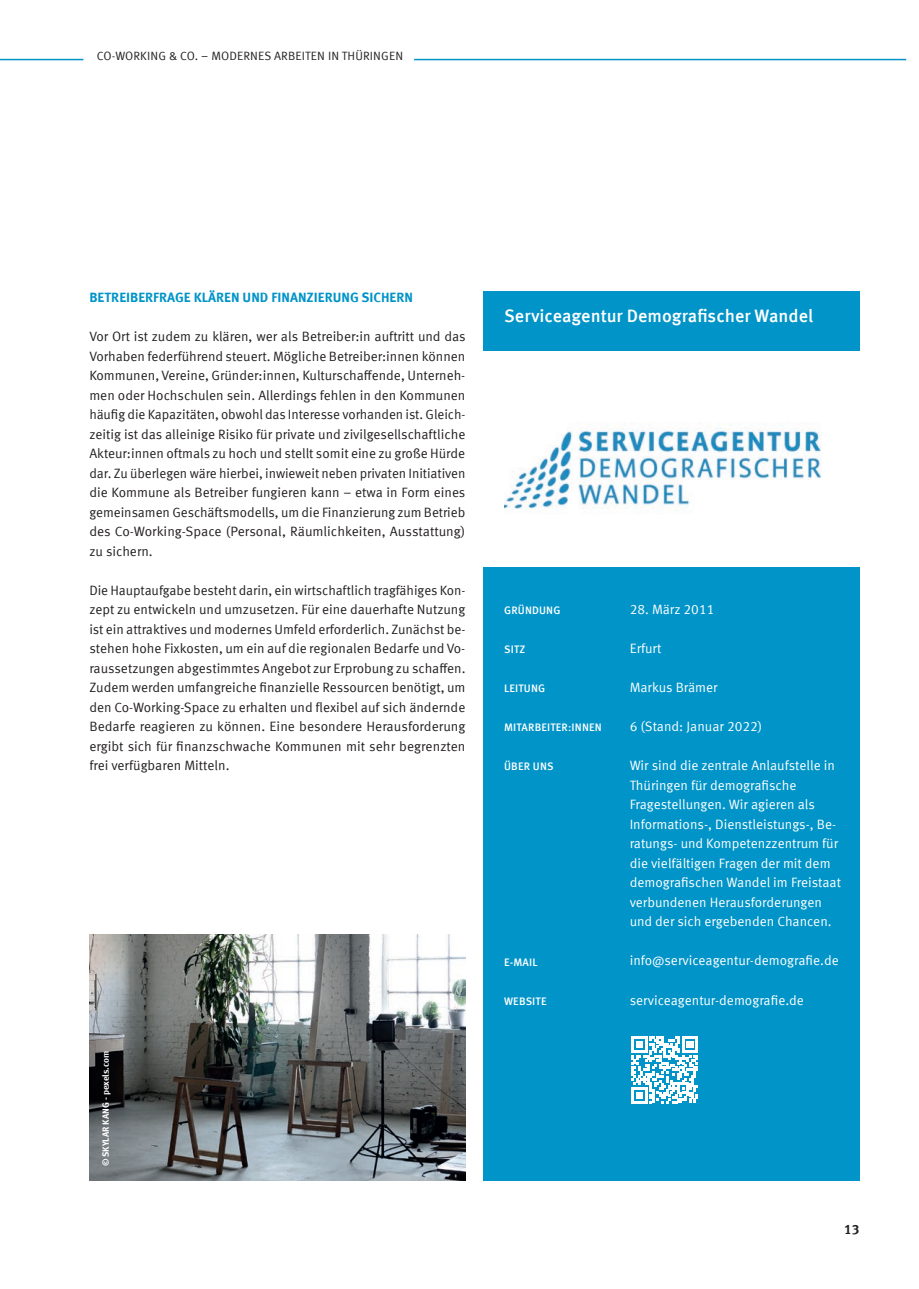
<style>
.page{position:relative;width:919px;height:1289px;background:#fff}
.page>*{position:absolute;margin:0;border:0;box-sizing:border-box;transform-origin:0 0}
.t1{font:500 18px "Meta Offc Pro";color:#fff}
.t2{font:13.5px/19.5px "Meta Offc Pro Norm";color:#231f20;text-align:justify}
.t3{font:13.5px/19.5px "Meta Offc Norm";color:#fff}
.t4{font:700 13.5px "Meta Offc";color:#0094c8}
.t5{font:700 13.5px "Meta Offc";color:#231f20}
.t6{font:12px "Meta Offc Norm";letter-spacing:.01em;color:#231f20}
.t7{font:500 10.8px "Meta Offc Pro";letter-spacing:.015em;color:#fff}
.t8{font:700 9px "Meta Offc";letter-spacing:-.005em;color:#fff}
</style>
<div class="page">
<hr style="left:0;top:59px;width:83px;height:1px;background:#0094c8">
<hr style="left:414px;top:59px;width:492px;height:1px;background:#0094c8">
<div style="left:483px;top:567px;width:376px;height:613px;background:#0094c8"></div>
<div style="left:483px;top:291px;width:376px;height:60px;background:#0094c8"></div>
<img style="left:504px;top:422px;width:318px;height:89px">
<svg style="left:631px;top:1036px;width:67px;height:67px"></svg>
<img style="left:89px;top:934px;width:376px;height:246px">
<p class="t6" style="left:97px;top:49px;width:308px">CO-WORKING &amp; CO. – MODERNES ARBEITEN IN THÜRINGEN</p>
<p class="t4" style="left:89px;top:289px;width:325px">BETREIBERFRAGE KLÄREN UND FINANZIERUNG SICHERN</p>
<p class="t2" style="left:89px;top:326px;width:377px">Vor Ort ist zudem zu klären, wer als Betreiber:in auftritt und das Vorhaben federführend steuert. Mögliche Betreiber:innen können Kommunen, Vereine, Gründer:innen, Kulturschaffende, Unterneh&shy;men oder Hochschulen sein. Allerdings fehlen in den Kommunen häufig die Kapazitäten, obwohl das Interesse vorhanden ist. Gleich&shy;zeitig ist das alleinige Risiko für private und zivilgesellschaftliche Akteur:innen oftmals zu hoch und stellt somit eine zu große Hürde dar. Zu überlegen wäre hierbei, inwieweit neben privaten Initiativen die Kommune als Betreiber fungieren kann – etwa in Form eines gemeinsamen Geschäftsmodells, um die Finanzierung zum Betrieb des Co-Working-Space (Personal, Räumlichkeiten, Ausstattung) zu sichern.</p>
<p class="t2" style="left:89px;top:579px;width:377px">Die Hauptaufgabe besteht darin, ein wirtschaftlich tragfähiges Kon&shy;zept zu entwickeln und umzusetzen. Für eine dauerhafte Nutzung ist ein attraktives und modernes Umfeld erforderlich. Zunächst be&shy;stehen hohe Fixkosten, um ein auf die regionalen Bedarfe und Vo&shy;raussetzungen abgestimmtes Angebot zur Erprobung zu schaffen.<br>Zudem werden umfangreiche finanzielle Ressourcen benötigt, um den Co-Working-Space zu erhalten und flexibel auf sich ändernde Bedarfe reagieren zu können. Eine besondere Herausforderung ergibt sich für finanzschwache Kommunen mit sehr begrenzten frei verfügbaren Mitteln.</p>
<p class="t8" style="left:100px;top:1166px;width:117px;rotate:-90deg">© SKYLAR KANG - pexels.com</p>
<h1 class="t1" style="left:504px;top:301px;width:310px">Serviceagentur Demografischer Wandel</h1>
<p class="t7" style="left:504px;top:602px;width:58px">GRÜNDUNG</p>
<p class="t7" style="left:504px;top:641px;width:23px">SITZ</p>
<p class="t7" style="left:504px;top:680px;width:43px">LEITUNG</p>
<p class="t7" style="left:504px;top:719px;width:99px">MITARBEITER:INNEN</p>
<p class="t7" style="left:504px;top:758px;width:51px">ÜBER UNS</p>
<p class="t7" style="left:504px;top:953px;width:35px">E-MAIL</p>
<p class="t7" style="left:504px;top:992px;width:44px">WEBSITE</p>
<p class="t3" style="left:629px;top:600px;width:86px">28. März 2011</p>
<p class="t3" style="left:629px;top:639px;width:33px">Erfurt</p>
<p class="t3" style="left:629px;top:678px;width:89px">Markus Brämer</p>
<p class="t3" style="left:629px;top:717px;width:134px">6 (Stand: Januar 2022)</p>
<p class="t3" style="left:629px;top:756px;width:213px">Wir sind die zentrale Anlaufstelle in Thüringen für demografische Fragestellungen. Wir agieren als Informations-, Dienstleistungs-, Be&shy;ratungs- und Kompetenzzentrum für die vielfältigen Fragen der mit dem demografischen Wandel im Freistaat verbundenen Herausforderungen und der sich ergebenden Chancen.</p>
<p class="t3" style="left:629px;top:951px;width:210px">info@serviceagentur-demografie.de</p>
<p class="t3" style="left:629px;top:990px;width:176px">serviceagentur-demografie.de</p>
<p class="t5" style="left:844px;top:1220px;width:17px">13</p>
</div>
